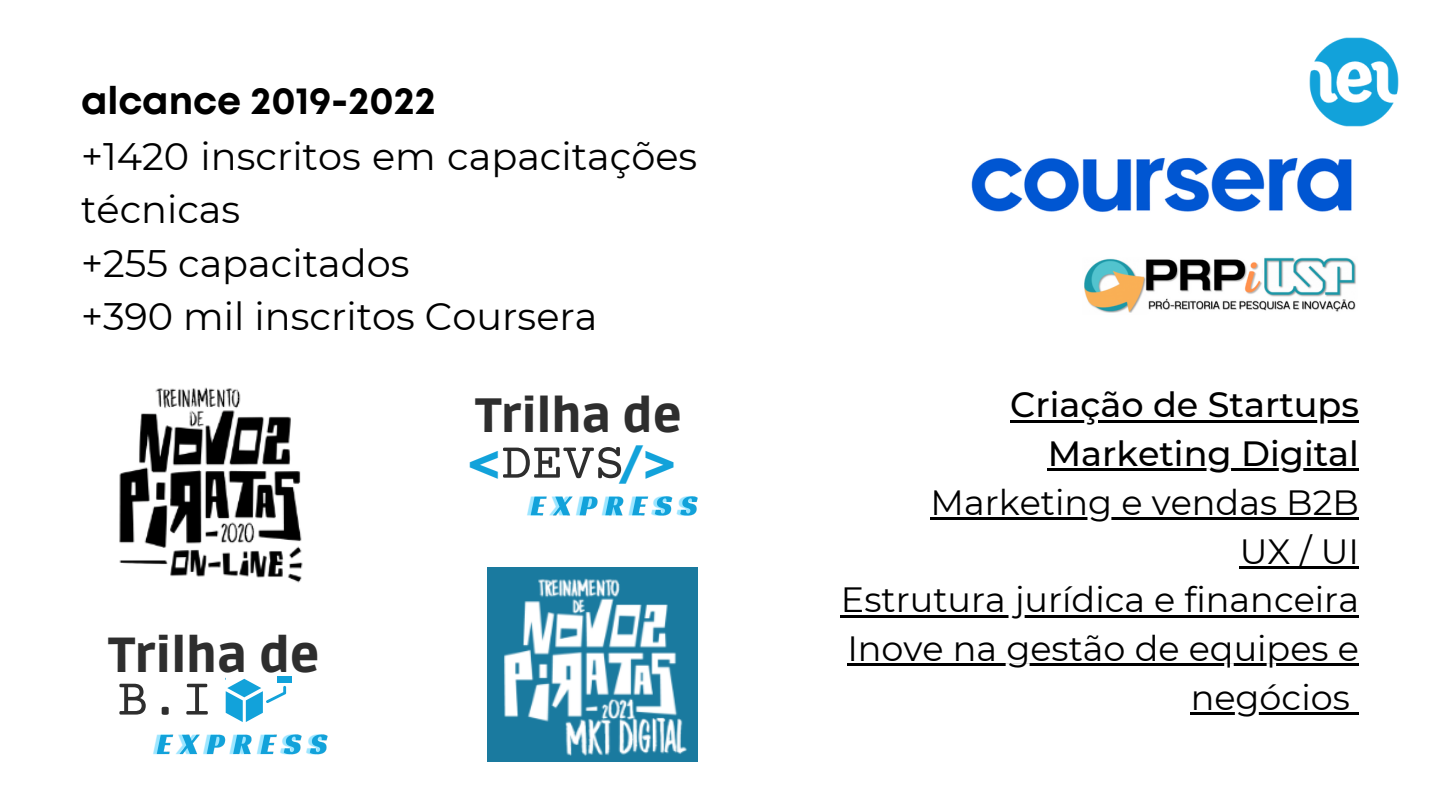
<style>
.page{position:relative;width:1440px;height:810px;background:#fff}
.page>*{position:absolute;margin:0;border:0;box-sizing:border-box;transform-origin:0 0}
.t1{font:53.2px "Courier Prime";color:#2e2e2e}
.t2{font:51.9px "Courier Prime";color:#2e2e2e}
.t3{font:900 49px "Ruda";color:#2e2e2e}
.t4{font:900 47.9px "Ruda";color:#2e2e2e}
.t5{font:38.3px/53.2px "Montserrat";color:#000}
.t6{font:700 38.3px "Mont";color:#000}
.t7{font:35px/48.8px "Montserrat";color:#000;text-align:right}
.t8{font:500 35px/48.8px "Montserrat";color:#000;text-align:right}
.s1{font-family:"Ruda";font-weight:900;font-size:47.9px;color:#12a2da}
</style>
<div class="page">
<img style="left:971px;top:157px;width:381px;height:55px">
<img style="left:119px;top:387px;width:184px;height:196px">
<img style="left:487px;top:567px;width:210px;height:194px">
<img style="left:1084px;top:257px;width:272px;height:56px">
<hr style="left:1010px;top:420px;width:349px;height:3px;background:#000">
<hr style="left:1048px;top:468px;width:311px;height:3px;background:#000">
<hr style="left:931px;top:517px;width:428px;height:3px;background:#000">
<hr style="left:1240px;top:566px;width:119px;height:3px;background:#000">
<hr style="left:841px;top:615px;width:518px;height:3px;background:#000">
<hr style="left:847px;top:663px;width:512px;height:3px;background:#000">
<hr style="left:1191px;top:712px;width:159px;height:3px;background:#000">
<svg style="left:1350px;top:712px;width:9px;height:3px"></svg>
<img style="left:1309px;top:37px;width:90px;height:90px">
<img style="left:527px;top:496px;width:171px;height:20px">
<div style="left:278px;top:676px;width:14px;height:7px;background:#12a2da"></div>
<svg style="left:226px;top:679px;width:60px;height:43px"></svg>
<img style="left:153px;top:734px;width:175px;height:21px">
<p class="t6" style="left:81px;top:86px;width:356px">alcance 2019-2022</p>
<p class="t5" style="left:81px;top:130px;width:618px">+1420 inscritos em capacitações técnicas<br>+255 capacitados<br>+390 mil inscritos Coursera</p>
<h3 class="t4" style="left:476px;top:387px;width:207px">Trilha de</h3>
<h3 class="t3" style="left:109px;top:627px;width:212px">Trilha de</h3>
<h1 class="t1" style="left:117px;top:673px;width:97px">B.I</h1>
<h2 class="t2" style="left:468px;top:437px;width:209px"><span class="s1">&lt;</span>DEVS<span class="s1">/&gt;</span></h2>
<p class="t8" style="left:1010px;top:381px;width:350px">Criação de Startups<br>Marketing Digital</p>
<p class="t7" style="left:841px;top:478px;width:520px">Marketing e vendas B2B<br>UX / UI<br>Estrutura jurídica e financeira<br>Inove na gestão de equipes e negócios</p>
</div>
